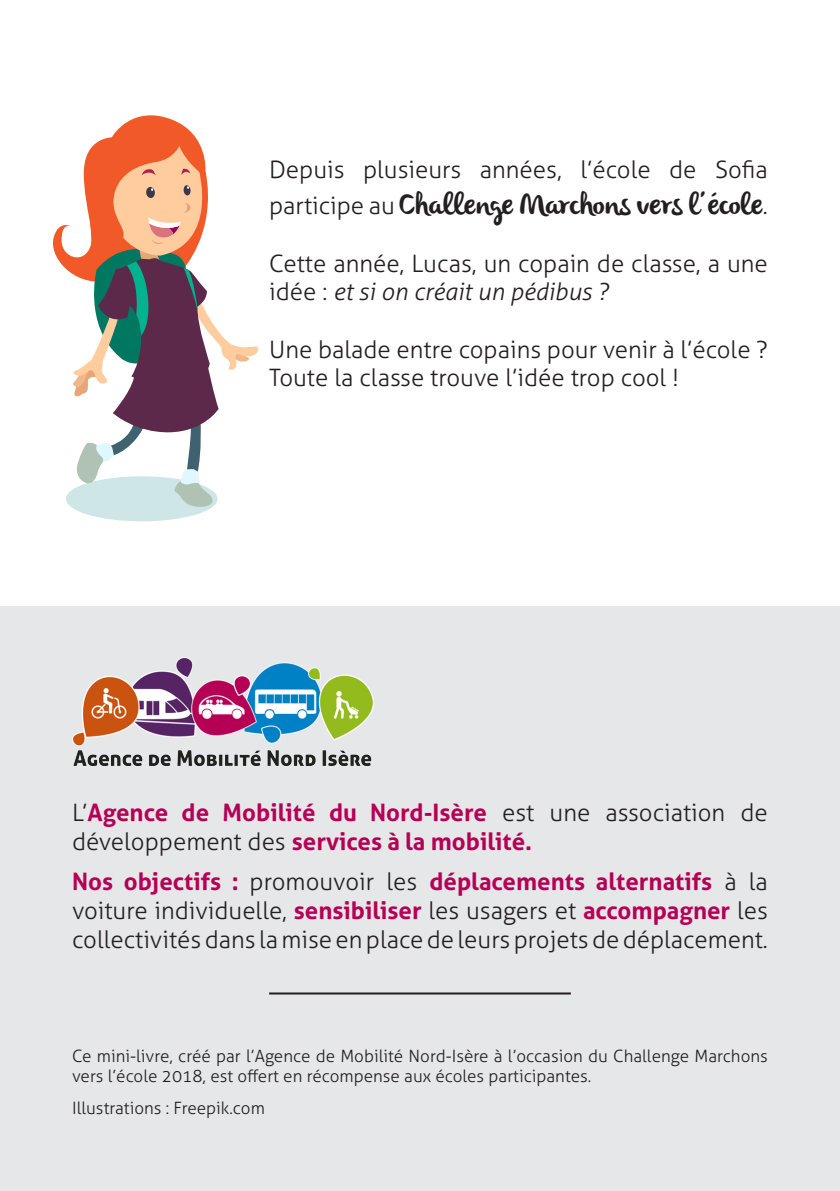
<style>
.page{position:relative;width:840px;height:1191px;background:#fff}
.page>*{position:absolute;margin:0;border:0;box-sizing:border-box;transform-origin:0 0}
.t1{font:30px "olivier";color:#231f20}
.t2{font:300 24px/28.8px "Aller";color:#231f20}
.t3{font:700 24px/28.8px "Aller";color:#b60055}
.t4{font:300 17px/20.4px "Aller";color:#231f20}
.s1{font-family:"Aller";font-weight:300;font-size:24px}
.s2{font-style:italic}
.s3{font-weight:300;color:#231f20}
.s4{font-weight:700;color:#b60055}
</style>
<div class="page">
<div style="left:0;top:607px;width:839px;height:584px;background:#e6e7e9"></div>
<img style="left:72px;top:658px;width:301px;height:107px">
<hr style="left:269px;top:992px;width:301px;height:2px;background:#231f20">
<div style="left:66px;top:476px;width:151px;height:45px;background:#cfe6e6;border-radius:50%"></div>
<svg style="left:53px;top:115px;width:205px;height:394px"></svg>
<p class="t2" style="left:269px;top:155px;width:500px">Depuis plusieurs années, l’école de Sofia</p>
<p class="t1" style="left:269px;top:187px;width:500px"><span class="s1">participe au</span> Challenge Marchons vers l’école<span class="s1">.</span></p>
<p class="t2" style="left:269px;top:249px;width:500px">Cette année, Lucas, un copain de classe, a une idée : <span class="s2">et si on créait un pédibus ?</span></p>
<p class="t2" style="left:269px;top:335px;width:500px">Une balade entre copains pour venir à l’école ?</p>
<p class="t2" style="left:269px;top:363px;width:411px">Toute la classe trouve l’idée trop cool !</p>
<p class="t3" style="left:72px;top:798px;width:697px"><span class="s3">L’</span>Agence de Mobilité du Nord-Isère <span class="s3">est une association de développement des</span> services à la mobilité.</p>
<p class="t2" style="left:72px;top:867px;width:697px;text-align:justify"><span class="s4">Nos objectifs :</span> promouvoir les <span class="s4">déplacements alternatifs</span> à la voiture individuelle, <span class="s4">sensibiliser</span> les usagers et <span class="s4">accompagner</span> les collectivités dans la mise en place de leurs projets de déplacement.</p>
<p class="t4" style="left:72px;top:1045px;width:697px">Ce mini-livre, créé par l’Agence de Mobilité Nord-Isère à l’occasion du Challenge Marchons vers l’école 2018, est offert en récompense aux écoles participantes.</p>
<p class="t4" style="left:72px;top:1097px;width:194px">Illustrations : Freepik.com</p>
</div>
